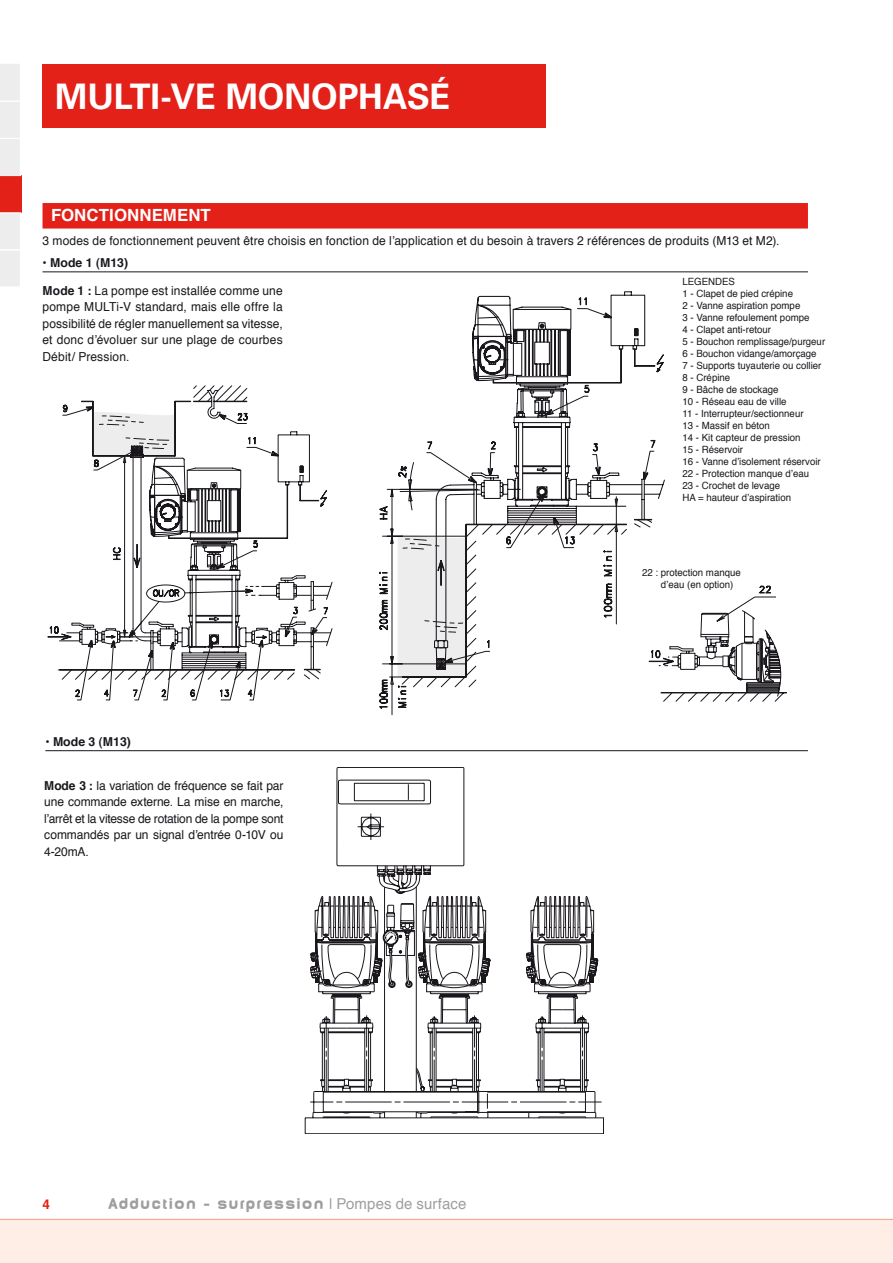
<style>
.page{position:relative;width:893px;height:1263px;background:#fff}
.page>*{position:absolute;margin:0;border:0;box-sizing:border-box;transform-origin:0 0}
.t1{font:700 35.25px "Univers";color:#fff}
.t2{font:700 16.8px "Helvetica";letter-spacing:.005em;color:#fff}
.t3{font:15px "Baby Mine Fat";letter-spacing:.015em;color:#9d9ea0}
.t4{font:700 13.5px "Helvetica";color:#e32119}
.t5{font:12.45px/16.5px "Helvetica";letter-spacing:.01em;color:#1a171c;text-align:justify}
.t6{font:700 12.3px "Helvetica";color:#1a171c}
.t7{font:9.9px/12px "Helvetica";color:#1a171c}
.s1{font-weight:700}
.s2{font-family:"Helvetica"}
</style>
<div class="page">
<svg style="left:305px;top:1117px;width:299px;height:17px"></svg>
<svg style="left:309px;top:767px;width:293px;height:352px"></svg>
<svg style="left:48px;top:386px;width:284px;height:314px"></svg>
<svg style="left:379px;top:295px;width:408px;height:420px"></svg>
<div style="left:43px;top:64px;width:503px;height:64px;background:#e32119"></div>
<div style="left:43px;top:203px;width:765px;height:26px;background:#e32119"></div>
<hr style="left:43px;top:272px;width:765px;height:1px;background:#1a171c">
<hr style="left:45px;top:750px;width:763px;height:1px;background:#1a171c">
<div style="left:0;top:1218px;width:892px;height:45px;background:#feeee5"></div>
<svg style="left:892px;top:1218px;width:1px;height:45px"></svg>
<svg style="left:0;top:64px;width:21px;height:222px"></svg>
<h1 class="t1" style="left:55px;top:76px;width:397px">MULTI-VE MONOPHASÉ</h1>
<h2 class="t2" style="left:51px;top:200px;width:161px">FONCTIONNEMENT</h2>
<p class="t5" style="left:43px;top:232px;width:739px">3 modes de fonctionnement peuvent être choisis en fonction de l’application et du besoin à travers 2 références de produits (m13 et m2).</p>
<p class="t6" style="left:43px;top:252px;width:87px">• Mode 1 (M13)</p>
<p class="t5" style="left:42px;top:282px;width:242px"><span class="s1">Mode 1 :</span> La pompe est installée comme une pompe MULTi-V standard, mais elle offre la possibilité de régler manuellement sa vitesse, et donc d’évoluer sur une plage de courbes Débit/ Pression.</p>
<p class="t6" style="left:45px;top:731px;width:87px">• Mode 3 (M13)</p>
<p class="t5" style="left:44px;top:777px;width:241px"><span class="s1">Mode 3 :</span> la variation de fréquence se fait par une commande externe. La mise en marche, l’arrêt et la vitesse de rotation de la pompe sont commandés par un signal d’entrée 0-10V ou 4-20mA.</p>
<p class="t4" style="left:43px;top:1192px;width:9px">4</p>
<p class="t3" style="left:108px;top:1195px;width:360px">Adduction - surpression <span class="s2">| Pompes de surface</span></p>
<p class="t7" style="left:682px;top:275px;width:144px">LEGENDES<br>1 - Clapet de pied crépine<br>2 - Vanne aspiration pompe<br>3 - Vanne refoulement pompe<br>4 - Clapet anti-retour<br>5 - Bouchon remplissage/purgeur<br>6 - Bouchon vidange/amorçage<br>7 - Supports tuyauterie ou collier<br>8 - Crépine<br>9 - Bâche de stockage<br>10 - Réseau eau de ville<br>11 - Interrupteur/sectionneur<br>13 - Massif en béton<br>14 - Kit capteur de pression<br>15 - Réservoir<br>16 - Vanne d’isolement réservoir<br>22 - Protection manque d’eau<br>23 - Crochet de levage<br>HA = hauteur d’aspiration</p>
<p class="t7" style="left:661px;top:566px;width:81px;text-indent:-19px">22 : protection manque d’eau (en option)</p>
</div>
